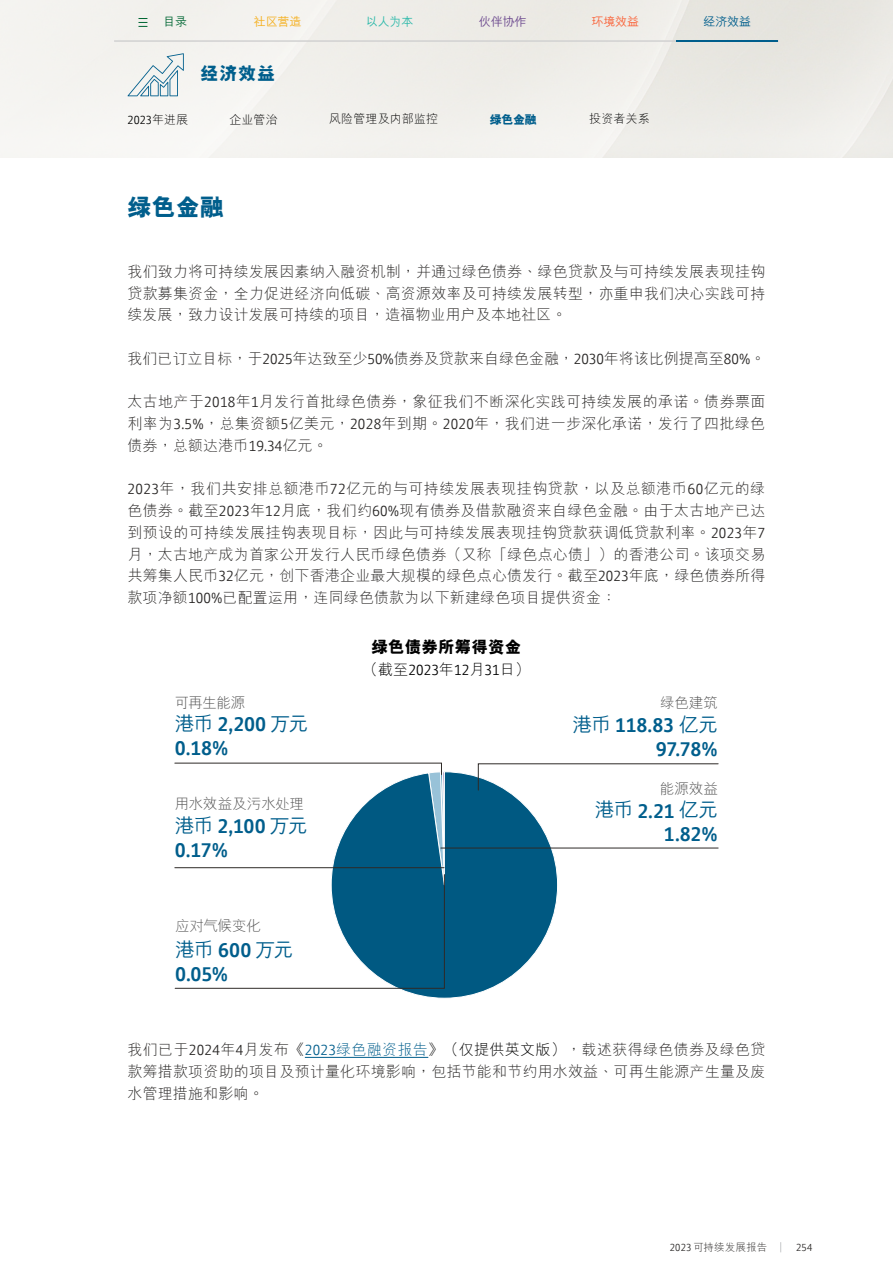
<style>
.page{position:relative;width:893px;height:1263px;background:#fff}
.page>*{position:absolute;margin:0;border:0;box-sizing:border-box;transform-origin:0 0}
.t1{font:800 24px "M Hei PRC";color:#005e8c}
.t2{font:500 20.4px/23.7px "FS Jack";letter-spacing:-.01em;color:#005e8c}
.t3{font:500 19.95px "M Hei PRC";letter-spacing:-.045em;color:#005e8c}
.t4{font:800 18px "M Hei PRC";color:#005e8c}
.t5{font:800 16.5px "M Hei PRC";letter-spacing:.01em;color:#000}
.t6{font:300 15px/21.8px "M Hei PRC";letter-spacing:.01em;color:#272524;text-align:justify}
.t7{font:300 15px "FS Jack";color:#000}
.t8{font:300 14.55px "M Hei PRC";letter-spacing:-.005em;color:#4f4f4f}
.t9{font:300 12px "M Hei PRC";letter-spacing:.01em;color:#000}
.t10{font:300 12px "FS Jack";color:#000}
.t11{font:500 12px "M Hei PRC";color:#f5af1c}
.t12{font:500 12px "M Hei PRC";color:#2db9aa}
.t13{font:500 12px "M Hei PRC";color:#6a478d}
.t14{font:500 12px "M Hei PRC";color:#fa6339}
.t15{font:500 12px "M Hei PRC";color:#005e8c}
.t16{font:800 12px "M Hei PRC";color:#005e8c}
.t17{font:500 12px "M Hei PRC";color:#063}
.t18{font:300 10.5px "M Hei PRC";letter-spacing:.01em;color:#272524}
.t19{font:300 10.5px "FS Jack";color:#272524}
.s1{font-family:"M Hei PRC"}
.s2{font-family:"M Hei HK"}
.s3{font-family:"FS Jack"}
.s4{font-family:"M Hei PRC";font-size:19.95px}
.s5{font-family:"FS Jack";font-size:20.4px}
.s6{font-family:"M Hei HK";color:#000}
.s7{font-family:"FS Jack";color:#005e8c}
.s8{color:#005e8c}
.s9{color:#000}
</style>
<div class="page">
<div style="left:0;top:0;width:893px;height:157px;background:#f1efeb"></div>
<svg style="left:128px;top:53px;width:56px;height:43px"></svg>
<svg style="left:138px;top:18px;width:9px;height:9px"></svg>
<hr style="left:114px;top:40px;width:665px;height:2px;background:#d1d1d1">
<hr style="left:676px;top:40px;width:102px;height:2px;background:#005e8c">
<hr style="left:305px;top:1057px;width:123px;height:1px;background:#005e8c">
<svg style="left:400px;top:771px;width:158px;height:228px"></svg>
<hr style="left:441px;top:848px;width:277px;height:1px;background:#2e2a27">
<svg style="left:175px;top:762px;width:270px;height:227px"></svg>
<svg style="left:478px;top:763px;width:240px;height:28px"></svg>
<p class="t17" style="left:163px;top:16px;width:25px">目录</p>
<p class="t11" style="left:254px;top:16px;width:49px">社区营造</p>
<p class="t12" style="left:366px;top:16px;width:49px">以人为本</p>
<p class="t13" style="left:479px;top:16px;width:49px">伙伴协作</p>
<p class="t14" style="left:591px;top:16px;width:49px">环境效益</p>
<p class="t15" style="left:703px;top:16px;width:49px">经济效益</p>
<p class="t4" style="left:200px;top:65px;width:76px">经济效益</p>
<p class="t10" style="left:128px;top:110px;width:62px">2023<span class="s1">年进展</span></p>
<p class="t9" style="left:229px;top:113px;width:50px">企业管治</p>
<p class="t9" style="left:329px;top:113px;width:110px">风险管理及内部监控</p>
<p class="t9" style="left:589px;top:112px;width:62px">投资者关系</p>
<p class="t16" style="left:490px;top:113px;width:49px">绿色金融</p>
<h1 class="t1" style="left:127px;top:196px;width:98px">绿色金融</h1>
<p class="t6" style="left:127px;top:261px;width:639px">我们致力将可持续发展因素纳入融资机制<span class="s2">，</span>并通过绿色债券<span class="s2">、</span>绿色贷款及与可持续发展表现挂钩贷款募集资金<span class="s2">，</span>全力促进经济向低碳<span class="s2">、</span>高资源效率及可持续发展转型<span class="s2">，</span>亦重申我们决心实践可持续发展<span class="s2">，</span>致力设计发展可持续的项目<span class="s2">，</span>造福物业用户及本地社区<span class="s2">。</span></p>
<p class="t6" style="left:127px;top:348px;width:639px">我们已订立目标<span class="s2">，</span>于<span class="s3">2025</span>年达致至少<span class="s3">50%</span>债券及贷款来自绿色金融<span class="s2">，</span><span class="s3">2030</span>年将该比例提高至<span class="s3">80%</span><span class="s2">。</span></p>
<p class="t6" style="left:127px;top:391px;width:639px">太古地产于<span class="s3">2018</span>年<span class="s3">1</span>月发行首批绿色债券<span class="s2">，</span>象征我们不断深化实践可持续发展的承诺<span class="s2">。</span>债券票面利率为<span class="s3">3.5%</span><span class="s2">，</span>总集资额<span class="s3">5</span>亿美元<span class="s2">，</span><span class="s3">2028</span>年到期<span class="s2">。</span><span class="s3">2020</span>年<span class="s2">，</span>我们进一步深化承诺<span class="s2">，</span>发行了四批绿色债券<span class="s2">，</span>总额达港币<span class="s3">19.34</span>亿元<span class="s2">。</span></p>
<p class="t6" style="left:127px;top:478px;width:639px"><span class="s3">2023</span>年<span class="s2">，</span>我们共安排总额港币<span class="s3">72</span>亿元的与可持续发展表现挂钩贷款<span class="s2">，</span>以及总额港币<span class="s3">60</span>亿元的绿色债券<span class="s2">。</span>截至<span class="s3">2023</span>年<span class="s3">12</span>月底<span class="s2">，</span>我们约<span class="s3">60%</span>现有债券及借款融资来自绿色金融<span class="s2">。</span>由于太古地产已达到预设的可持续发展挂钩表现目标<span class="s2">，</span>因此与可持续发展表现挂钩贷款获调低贷款利率<span class="s2">。</span><span class="s3">2023</span>年<span class="s3">7</span>月<span class="s2">，</span>太古地产成为首家公开发行人民币绿色债券<span class="s2">（</span>又称<span class="s2">「</span>绿色点心债<span class="s2">」）</span>的香港公司<span class="s2">。</span>该项交易共筹集人民币<span class="s3">32</span>亿元<span class="s2">，</span>创下香港企业最大规模的绿色点心债发行<span class="s2">。</span>截至<span class="s3">2023</span>年底<span class="s2">，</span>绿色债券所得款项净额<span class="s3">100%</span>已配置运用<span class="s2">，</span>连同绿色债款为以下新建绿色项目提供资金<span class="s2">：</span></p>
<p class="t8" style="left:175px;top:695px;width:72px">可再生能源</p>
<h2 class="t2" style="left:175px;top:711px;width:135px"><span class="s4">港币</span> 2,200 <span class="s4">万元<br></span>0.18%</h2>
<p class="t8" style="left:175px;top:796px;width:131px">用水效益及污水处理</p>
<h2 class="t2" style="left:175px;top:813px;width:135px"><span class="s4">港币</span> 2,100 <span class="s4">万元<br></span>0.17%</h2>
<p class="t8" style="left:175px;top:918px;width:87px">应对气候变化</p>
<h3 class="t3" style="left:175px;top:939px;width:120px">港币 <span class="s5">600</span> 万元</h3>
<h2 class="t2" style="left:175px;top:960px;width:55px">0.05%</h2>
<p class="t5" style="left:372px;top:638px;width:151px">绿色债券所筹得资金</p>
<p class="t7" style="left:363px;top:658px;width:169px"><span class="s2">（</span><span class="s1">截至</span>2023<span class="s1">年</span>12<span class="s1">月</span>31<span class="s1">日</span><span class="s2">）</span></p>
<p class="t8" style="left:660px;top:695px;width:60px">绿色建筑</p>
<h2 class="t2" style="left:572px;top:712px;width:147px;text-align:right"><span class="s4">港币</span> 118.83 <span class="s4">亿元<br></span>97.78%</h2>
<p class="t8" style="left:660px;top:780px;width:60px">能源效益</p>
<h3 class="t3" style="left:595px;top:800px;width:125px">港币 <span class="s5">2.21</span> 亿元</h3>
<h2 class="t2" style="left:664px;top:821px;width:56px">1.82%</h2>
<p class="t6" style="left:128px;top:1039px;width:639px">我们已于<span class="s3">2024</span>年<span class="s3">4</span>月发布<span class="s6">《</span><span class="s7">2023</span><span class="s8">绿色融资报告</span><span class="s6">》（</span><span class="s9">仅提供英文版</span><span class="s6">）</span><span class="s2">，</span>载述获得绿色债券及绿色贷款筹措款项资助的项目及预计量化环境影响<span class="s2">，</span>包括节能和节约用水效益<span class="s2">、</span>可再生能源产生量及废水管理措施和影响<span class="s2">。</span></p>
<p class="t18" style="left:670px;top:1241px;width:99px"><span class="s3">2023</span> 可持续发展报告</p>
<p class="t19" style="left:796px;top:1239px;width:18px">254</p>
</div>
